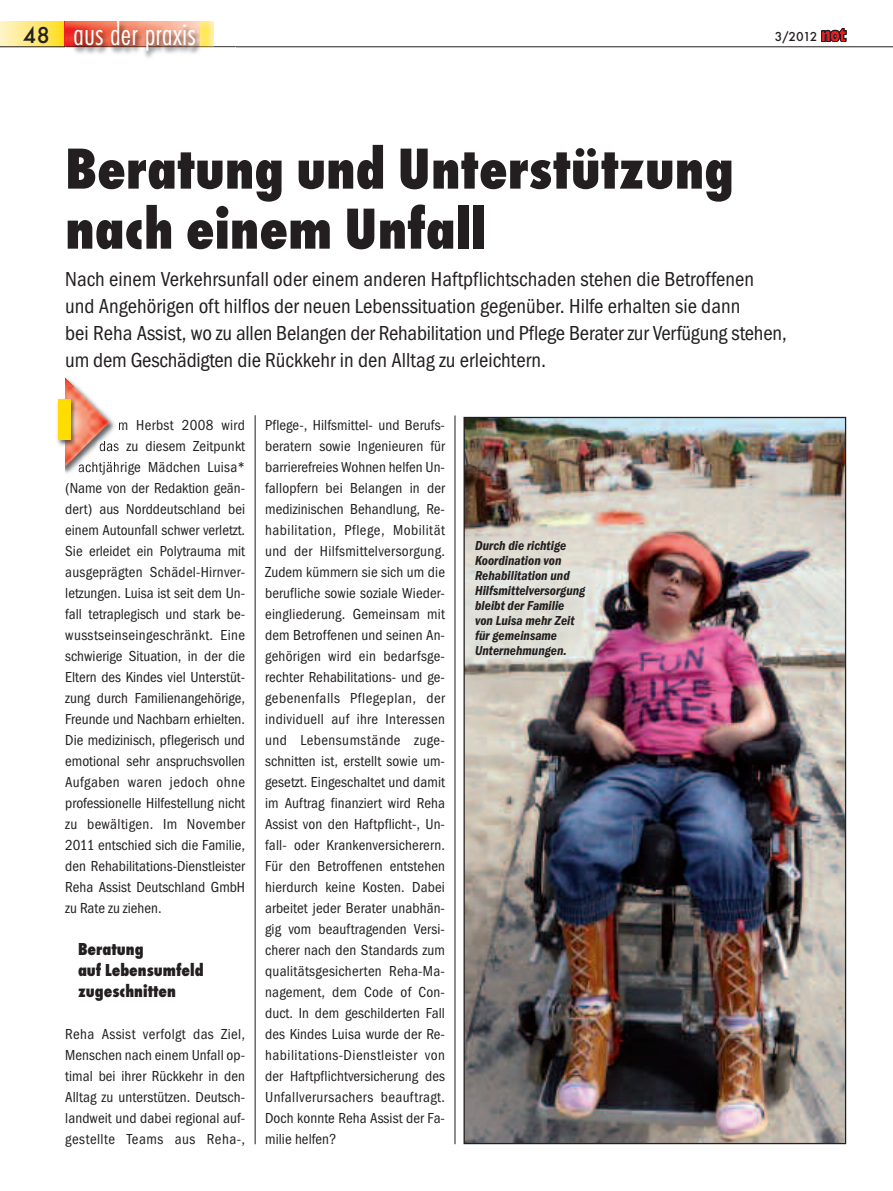
<style>
.page{position:relative;width:893px;height:1191px;background:#fff}
.page>*{position:absolute;margin:0;border:0;box-sizing:border-box;transform-origin:0 0}
.t1{font:800 condensed 60px/60px "Futura T";color:#231f20}
.t2{font:800 60px "Franklin Gothic Itc T";color:#ffdd01}
.t3{font:300 condensed 33px "Futura T";color:#fff}
.t4{font:500 24px "Futura T";color:#231f20}
.t5{font:condensed 21px/27px "Franklin Gothic Itc T";color:#231f20}
.t6{font:800 condensed 18px/21px "Futura T";color:#231f20}
.t7{font:condensed 15px/21px "Franklin Gothic Itc T";color:#231f20;text-align:justify}
.t8{font:condensed 15px "Franklin Gothic Itc T";letter-spacing:.025em;color:#231f20}
.t9{font:italic 600 condensed 13.5px/15px "Franklin Gothic Itc T";color:#231f20}
.t10{font:500 13.5px "Futura T";color:#231f20}
.s1{font-weight:300;font-stretch:condensed;font-size:33px;color:#fff}
</style>
<div class="page">
<svg style="left:0;top:21px;width:64px;height:25px;background:#fee878"></svg>
<hr style="left:255px;top:415px;width:1px;height:729px;background:#231f20">
<svg style="left:821px;top:29px;width:25px;height:13px"></svg>
<hr style="left:0;top:46px;width:893px;height:1px;background:#231f20">
<img style="left:66px;top:21px;width:169px;height:37px">
<img style="left:66px;top:21px;width:147px;height:25px">
<img style="left:66px;top:46px;width:169px;height:1px">
<svg style="left:119px;top:422px;width:5px;height:8px"></svg>
<img style="left:65px;top:417px;width:52px;height:58px">
<svg style="left:65px;top:377px;width:44px;height:94px"></svg>
<img style="left:64px;top:387px;width:45px;height:80px">
<img style="left:57px;top:398px;width:7px;height:48px">
<img style="left:465px;top:419px;width:379px;height:723px">
<hr style="left:455px;top:415px;width:1px;height:729px;background:#231f20">
<h2 class="t3" style="left:95px;top:14px;width:102px">s der praxis</h2>
<h3 class="t4" style="left:23px;top:21px;width:74px">48 <span class="s1">au</span></h3>
<p class="t10" style="left:775px;top:28px;width:44px">3/2012</p>
<h1 class="t1" style="left:65px;top:138px;width:670px">Beratung und Unterstützung nach einem Unfall</h1>
<p class="t5" style="left:65px;top:265px;width:723px">Nach einem Verkehrsunfall oder einem anderen Haftpflichtschaden stehen die Betroffenen und Angehörigen oft hilflos der neuen Lebenssituation gegenüber. Hilfe erhalten sie dann<br>bei Reha Assist, wo zu allen Belangen der Rehabilitation und Pflege Berater zur Verfügung stehen, um dem Geschädigten die Rückkehr in den Alltag zu erleichtern.</p>
<h1 class="t2" style="left:55px;top:384px;width:21px">I</h1>
<p class="t8" style="left:118px;top:416px;width:129px">m Herbst 2008 wird</p>
<p class="t7" style="left:99px;top:435px;width:148px">das zu diesem Zeitpunkt</p>
<p class="t7" style="left:78px;top:456px;width:169px">achtjährige Mädchen Luisa*</p>
<p class="t7" style="left:65px;top:477px;width:181px">(Name von der Redaktion geän-</p>
<p class="t7" style="left:65px;top:498px;width:181px">dert) aus Norddeutschland bei</p>
<p class="t7" style="left:65px;top:519px;width:181px">einem Autounfall schwer verletzt.</p>
<p class="t7" style="left:65px;top:540px;width:181px">Sie erleidet ein Polytrauma mit</p>
<p class="t7" style="left:65px;top:561px;width:181px">ausgeprägten Schädel-Hirnver-</p>
<p class="t7" style="left:65px;top:582px;width:181px">letzungen. Luisa ist seit dem Un-</p>
<p class="t7" style="left:65px;top:603px;width:181px">fall tetraplegisch und stark be-</p>
<p class="t8" style="left:65px;top:626px;width:181px">wusstseinseingeschränkt. Eine</p>
<p class="t7" style="left:65px;top:645px;width:181px">schwierige Situation, in der die</p>
<p class="t7" style="left:65px;top:666px;width:181px">Eltern des Kindes viel Unterstüt-</p>
<p class="t7" style="left:65px;top:687px;width:181px">zung durch Familienangehörige,</p>
<p class="t7" style="left:65px;top:708px;width:181px">Freunde und Nachbarn erhielten.</p>
<p class="t7" style="left:65px;top:729px;width:181px">Die medizinisch, pflegerisch und</p>
<p class="t7" style="left:65px;top:750px;width:181px">emotional sehr anspruchsvollen</p>
<p class="t8" style="left:65px;top:773px;width:181px">Aufgaben waren jedoch ohne</p>
<p class="t7" style="left:65px;top:792px;width:181px">professionelle Hilfestellung nicht</p>
<p class="t8" style="left:65px;top:815px;width:181px">zu bewältigen. Im November</p>
<p class="t7" style="left:65px;top:834px;width:181px">2011 entschied sich die Familie,</p>
<p class="t7" style="left:65px;top:855px;width:181px">den Rehabilitations-Dienstleister</p>
<p class="t7" style="left:65px;top:876px;width:181px">Reha Assist Deutschland GmbH</p>
<p class="t7" style="left:65px;top:897px;width:98px">zu Rate zu ziehen.</p>
<p class="t6" style="left:78px;top:938px;width:127px">Beratung<br>auf Lebensumfeld zugeschnitten</p>
<p class="t7" style="left:65px;top:1023px;width:181px">Reha Assist verfolgt das Ziel, Menschen nach einem Unfall op&shy;timal bei ihrer Rückkehr in den Alltag zu unterstützen. Deutsch&shy;landweit und dabei regional auf&shy;gestellte Teams aus Reha-,</p>
<p class="t7" style="left:265px;top:414px;width:181px">Pflege-, Hilfsmittel- und Berufs&shy;beratern sowie Ingenieuren für barrierefreies Wohnen helfen Un&shy;fallopfern bei Belangen in der medizinischen Behandlung, Re&shy;habilitation, Pflege, Mobilität und der Hilfsmittelversorgung.<br>Zudem kümmern sie sich um die berufliche sowie soziale Wieder&shy;eingliederung. Gemeinsam mit dem Betroffenen und seinen An&shy;gehörigen wird ein bedarfsge&shy;rechter Rehabilitations- und ge&shy;gebenenfalls Pflegeplan, der individuell auf ihre Interessen und Lebensumstände zuge&shy;schnitten ist, erstellt sowie um&shy;gesetzt. Eingeschaltet und damit im Auftrag finanziert wird Reha Assist von den Haftpflicht-, Un&shy;fall- oder Krankenversicherern.<br>Für den Betroffenen entstehen hierdurch keine Kosten. Dabei arbeitet jeder Berater unabhän&shy;gig vom beauftragenden Versi&shy;cherer nach den Standards zum qualitätsgesicherten Reha-Ma&shy;nagement, dem Code of Con&shy;duct. In dem geschilderten Fall des Kindes Luisa wurde der Re&shy;habilitations-Dienstleister von der Haftpflichtversicherung des Unfallverursachers beauftragt.<br>Doch konnte Reha Assist der Fa&shy;milie helfen?</p>
<p class="t9" style="left:475px;top:537px;width:112px">Durch die richtige<br>Koordination von<br>Rehabilitation und<br>Hilfsmittelversorgung bleibt der Familie von Luisa mehr Zeit für gemeinsame<br>Unternehmungen.</p>
</div>
